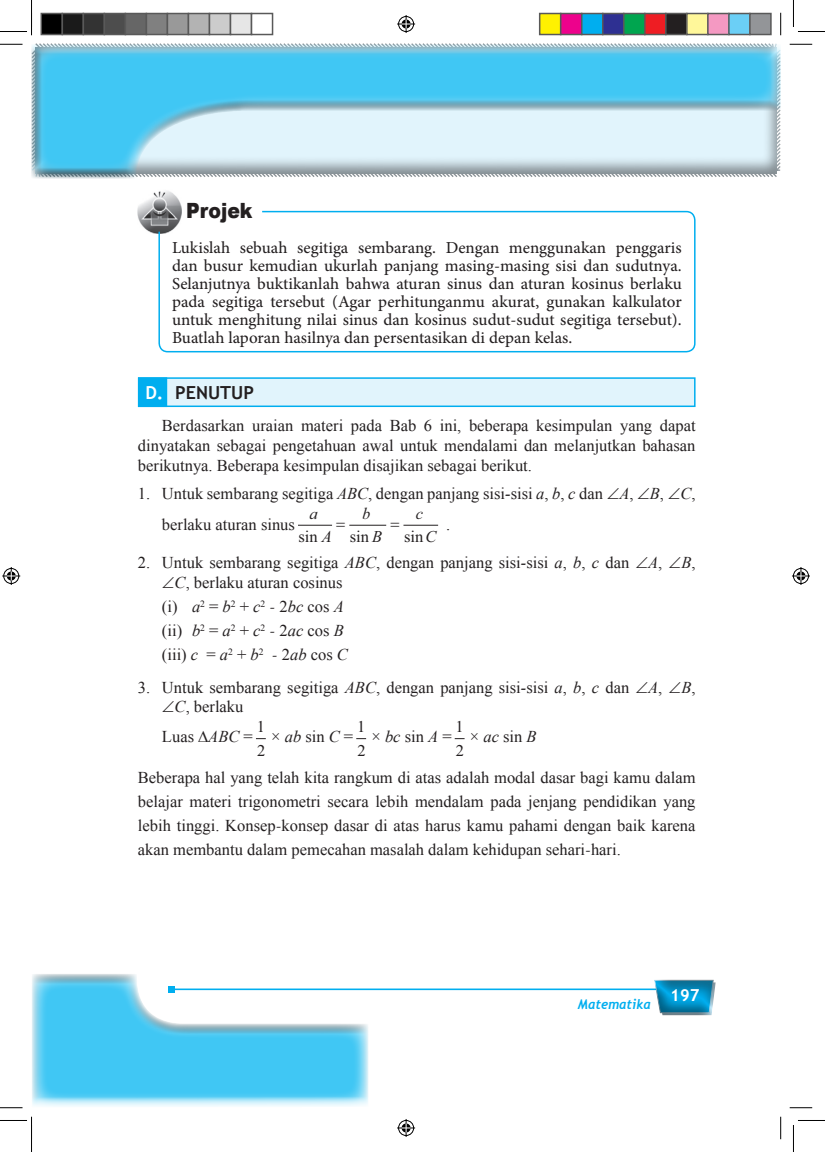
<style>
.page{position:relative;width:825px;height:1152px;background:#fff}
.page>*{position:absolute;margin:0;border:0;box-sizing:border-box;transform-origin:0 0}
.t1{font:900 21px "Arial";color:#231f20;scale:.9 1}
.t2{font:700 18px "Trebuchet MS";color:#231f20}
.t3{font:16.5px/18px "Adobe Hebrew";color:#231f20;text-align:justify}
.NUMBERING_A{font:16.5px/19.8px "Times New Roman";color:#231f20}
.BODY_FULLJUST{font:16.5px/23.4px "Times New Roman";color:#231f20;text-align:center}
.BODI_TEKS__TimesNR_1{font:16.5px/19.8px "Times New Roman";color:#231f20;text-align:justify}
.NUMBERING_A-2{font:italic 16.5px "Times New Roman";color:#231f20}
.t4{font:700 16.5px "Trebuchet MS";color:#fff}
.t5{font:italic 700 13.5px "Trebuchet";color:#00aeef;scale:.95 1}
.s1{color:#fff}
.s2{font-style:italic}
.s3{font-family:"Minion Pro"}
.s4{font-style:normal}
</style>
<div class="page">
<hr style="left:172px;top:988px;width:531px;height:2px;background:#00aeef">
<svg style="left:659px;top:979px;width:55px;height:1px"></svg>
<div style="left:651px;top:980px;width:64px;height:35px;background:#231f20;opacity:.75"></div>
<div style="left:32px;top:44px;width:749px;height:136px;background:#231f20;opacity:.75"></div>
<div style="left:32px;top:974px;width:337px;height:134px;background:#effafd"></div>
<div style="left:32px;top:972px;width:337px;height:132px;background:#231f20;opacity:.75"></div>
<img style="left:138px;top:191px;width:44px;height:42px">
<svg style="left:158px;top:210px;width:538px;height:143px"></svg>
<div style="left:138px;top:377px;width:557px;height:30px;background:#e1f4fc;border:2px solid #00aeef"></div>
<div style="left:138px;top:377px;width:29px;height:30px;background:#00aeef"></div>
<hr style="left:298px;top:525px;width:34px;height:1px;background:#231f20">
<hr style="left:349px;top:525px;width:37px;height:1px;background:#231f20">
<hr style="left:403px;top:525px;width:35px;height:1px;background:#231f20">
<svg style="left:0;top:44px;width:22px;height:1px"></svg>
<svg style="left:789px;top:44px;width:22px;height:1px"></svg>
<svg style="left:0;top:1107px;width:22px;height:1px"></svg>
<svg style="left:789px;top:1107px;width:22px;height:1px"></svg>
<svg style="left:780px;top:13px;width:1px;height:22px"></svg>
<svg style="left:780px;top:1116px;width:1px;height:23px"></svg>
<svg style="left:0;top:0;width:32px;height:35px"></svg>
<svg style="left:0;top:1116px;width:32px;height:36px"></svg>
<svg style="left:793px;top:0;width:31px;height:32px"></svg>
<svg style="left:793px;top:1120px;width:31px;height:32px"></svg>
<svg style="left:397px;top:15px;width:18px;height:18px"></svg>
<svg style="left:397px;top:1119px;width:18px;height:17px"></svg>
<svg style="left:2px;top:567px;width:18px;height:18px"></svg>
<svg style="left:792px;top:567px;width:17px;height:18px"></svg>
<div style="left:41px;top:14px;width:21px;height:21px;background:#000"></div>
<div style="left:40px;top:13px;width:23px;height:22px;border:2px solid #595959"></div>
<div style="left:62px;top:14px;width:21px;height:21px;background:#1a1a1a"></div>
<div style="left:62px;top:13px;width:22px;height:22px;border:2px solid #595959"></div>
<div style="left:83px;top:14px;width:21px;height:21px;background:#333"></div>
<div style="left:82px;top:13px;width:23px;height:22px;border:2px solid #595959"></div>
<div style="left:104px;top:14px;width:21px;height:21px;background:#4d4d4d"></div>
<div style="left:104px;top:13px;width:22px;height:22px;border:2px solid #595959"></div>
<div style="left:125px;top:14px;width:21px;height:21px;background:#666"></div>
<div style="left:124px;top:13px;width:23px;height:22px;border:2px solid #595959"></div>
<div style="left:146px;top:14px;width:21px;height:21px;background:#808080"></div>
<div style="left:146px;top:13px;width:22px;height:22px;border:2px solid #595959"></div>
<div style="left:167px;top:14px;width:21px;height:21px;background:#999"></div>
<div style="left:166px;top:13px;width:23px;height:22px;border:2px solid #595959"></div>
<div style="left:188px;top:14px;width:21px;height:21px;background:#b3b3b3"></div>
<div style="left:188px;top:13px;width:22px;height:22px;border:2px solid #595959"></div>
<div style="left:209px;top:14px;width:21px;height:21px;background:#ccc"></div>
<div style="left:208px;top:13px;width:23px;height:22px;border:2px solid #595959"></div>
<div style="left:230px;top:14px;width:21px;height:21px;background:#e6e6e6"></div>
<div style="left:230px;top:13px;width:22px;height:22px;border:2px solid #595959"></div>
<div style="left:250px;top:13px;width:23px;height:22px;border:2px solid #595959"></div>
<div style="left:539px;top:14px;width:21px;height:21px;background:#fff101"></div>
<div style="left:538px;top:13px;width:23px;height:22px;border:2px solid #595959"></div>
<div style="left:560px;top:14px;width:21px;height:21px;background:#ed028c"></div>
<div style="left:559px;top:13px;width:23px;height:22px;border:2px solid #595959"></div>
<div style="left:581px;top:14px;width:21px;height:21px;background:#00aeef"></div>
<div style="left:580px;top:13px;width:23px;height:22px;border:2px solid #595959"></div>
<div style="left:602px;top:14px;width:21px;height:21px;background:#2e3092"></div>
<div style="left:601px;top:13px;width:23px;height:22px;border:2px solid #595959"></div>
<div style="left:623px;top:14px;width:21px;height:21px;background:#00a54f"></div>
<div style="left:622px;top:13px;width:23px;height:22px;border:2px solid #595959"></div>
<div style="left:644px;top:14px;width:21px;height:21px;background:#ee1d23"></div>
<div style="left:643px;top:13px;width:23px;height:22px;border:2px solid #595959"></div>
<div style="left:665px;top:14px;width:21px;height:21px;background:#231f20"></div>
<div style="left:664px;top:13px;width:23px;height:22px;border:2px solid #595959"></div>
<div style="left:686px;top:14px;width:21px;height:21px;background:#fff79a"></div>
<div style="left:685px;top:13px;width:23px;height:22px;border:2px solid #595959"></div>
<div style="left:707px;top:14px;width:21px;height:21px;background:#f499c2"></div>
<div style="left:706px;top:13px;width:23px;height:22px;border:2px solid #595959"></div>
<div style="left:728px;top:14px;width:21px;height:21px;background:#6bcff6"></div>
<div style="left:727px;top:13px;width:23px;height:22px;border:2px solid #595959"></div>
<div style="left:749px;top:14px;width:21px;height:21px;background:#939598"></div>
<div style="left:748px;top:13px;width:23px;height:22px;border:2px solid #595959"></div>
<p class="t1" style="left:186px;top:196px;width:75px">Projek</p>
<p class="t3" style="left:172px;top:238px;width:511px">Lukislah sebuah segitiga sembarang. Dengan menggunakan penggaris dan busur kemudian ukurlah panjang masing-masing sisi dan sudutnya.<br>Selanjutnya buktikanlah bahwa aturan sinus dan aturan kosinus berlaku pada segitiga tersebut (Agar perhitunganmu akurat, gunakan kalkulator untuk menghitung nilai sinus dan kosinus sudut-sudut segitiga tersebut).<br>Buatlah laporan hasilnya dan persentasikan di depan kelas.</p>
<p class="t2" style="left:145px;top:381px;width:110px"><span class="s1">D.</span> PENUTUP</p>
<p class="BODI_TEKS__TimesNR_1" style="left:138px;top:415px;width:559px;text-indent:24px">Berdasarkan uraian materi pada Bab 6 ini, beberapa kesimpulan yang dapat dinyatakan sebagai pengetahuan awal untuk mendalami dan melanjutkan bahasan berikutnya. Beberapa kesimpulan disajikan sebagai berikut.</p>
<p class="NUMBERING_A" style="left:162px;top:477px;width:535px;line-height:31.3px;text-indent:-24px">1. Untuk sembarang segitiga <span class="s2">ABC</span>, dengan panjang sisi<span class="s2">-</span>sisi <span class="s2">a</span>, <span class="s2">b</span>, <span class="s2">c</span> dan ∠<span class="s2">A</span>, ∠<span class="s2">B</span>, ∠<span class="s2">C</span>, berlaku aturan sinus</p>
<p class="BODY_FULLJUST" style="left:298px;top:501px;width:35px"><span class="s2">a<br></span>sin <span class="s2">A</span></p>
<p class="BODY_FULLJUST" style="left:350px;top:501px;width:34px"><span class="s2">b<br></span>sin <span class="s2">B</span></p>
<p class="BODY_FULLJUST" style="left:404px;top:501px;width:34px"><span class="s2">c </span>sin<span class="s2">C</span></p>
<p class="NUMBERING_A" style="left:446px;top:515px;width:6px">.</p>
<p class="NUMBERING_A" style="left:162px;top:552px;width:535px;text-indent:-24px">2. Untuk sembarang segitiga <span class="s2">ABC</span>, dengan panjang sisi<span class="s2">-</span>sisi <span class="s2">a</span>, <span class="s2">b</span>, <span class="s2">c</span> dan ∠<span class="s2">A</span>, ∠<span class="s2">B</span>, ∠<span class="s2">C</span>, berlaku aturan cosinus</p>
<p class="NUMBERING_A" style="left:162px;top:596px;width:183px">(i) <span class="s2">a</span><sup>2</sup> = <span class="s2">b</span><sup>2</sup> + <span class="s2">c</span><sup>2</sup> <span class="s3">-</span> 2<span class="s2">bc</span> cos <span class="s2">A</span></p>
<p class="NUMBERING_A" style="left:162px;top:620px;width:183px">(ii) <span class="s2">b</span><sup>2</sup> = <span class="s2">a</span><sup>2</sup> + <span class="s2">c</span><sup>2</sup> <span class="s3">-</span> 2<span class="s2">ac</span> cos <span class="s2">B</span></p>
<p class="NUMBERING_A" style="left:162px;top:644px;width:187px">(iii) <span class="s2">c</span> = <span class="s2">a</span><sup>2</sup> + <span class="s2">b</span><sup>2</sup> <span class="s3">-</span> 2<span class="s2">ab</span> cos <span class="s2">C</span></p>
<p class="NUMBERING_A" style="left:162px;top:677px;width:535px;text-indent:-24px">3. Untuk sembarang segitiga <span class="s2">ABC</span>, dengan panjang sisi<span class="s2">-</span>sisi <span class="s2">a</span>, <span class="s2">b</span>, <span class="s2">c</span> dan ∠<span class="s2">A</span>, ∠<span class="s2">B</span>, ∠<span class="s2">C</span>, berlaku</p>
<p class="NUMBERING_A" style="left:162px;top:726px;width:92px">Luas ∆<span class="s2">ABC</span> =</p>
<p class="BODY_FULLJUST" style="left:256px;top:715px;width:10px;text-align:left">1<br>2</p>
<p class="NUMBERING_A-2" style="left:269px;top:725px;width:85px">× ab <span class="s4">sin</span> C <span class="s4">=</span></p>
<p class="BODY_FULLJUST" style="left:357px;top:715px;width:10px;text-align:left">1<br>2</p>
<p class="NUMBERING_A-2" style="left:369px;top:725px;width:83px">× bc <span class="s4">sin</span> A <span class="s4">=</span></p>
<p class="BODY_FULLJUST" style="left:455px;top:715px;width:10px;text-align:left">1<br>2</p>
<p class="NUMBERING_A-2" style="left:468px;top:725px;width:70px">× ac <span class="s4">sin</span> B</p>
<p class="BODY_FULLJUST" style="left:138px;top:765px;width:559px;line-height:24px;text-align:justify">Beberapa hal yang telah kita rangkum di atas adalah modal dasar bagi kamu dalam belajar materi trigonometri secara lebih mendalam pada jenjang pendidikan yang lebih tinggi. Konsep<span class="s3">-</span>konsep dasar di atas harus kamu pahami dengan baik karena akan membantu dalam pemecahan masalah dalam kehidupan sehari<span class="s3">-</span>hari.</p>
<p class="t5" style="left:577px;top:995px;width:78px">Matematika</p>
<p class="t4" style="left:670px;top:984px;width:31px">197</p>
</div>
